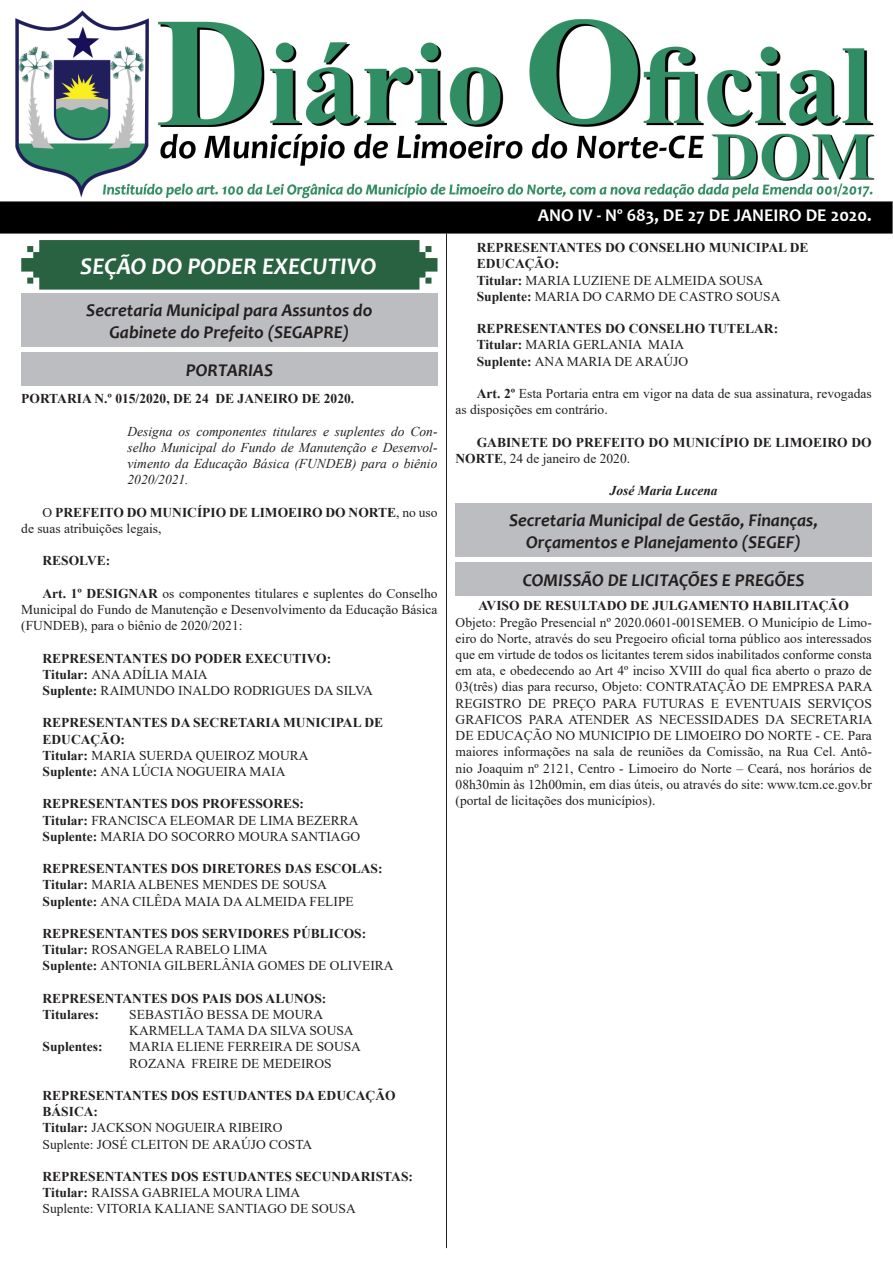
<style>
.page{position:relative;width:893px;height:1263px;background:#fff}
.page>*{position:absolute;margin:0;border:0;box-sizing:border-box;transform-origin:0 0}
.t1{font:italic 700 24px "Candara";color:#fff}
.t2{font:italic 700 18px "Candara";color:#231f20}
.t3{font:700 18px "Candara";color:#fff}
.t4{font:13.5px/16.2px "Times New Roman";color:#231f20;text-align:justify}
.t5{font:700 13.5px/16.2px "Times New Roman";color:#231f20}
.t6{font:italic 13.5px/16.2px "Times New Roman";color:#231f20;text-align:justify}
.t7{font:italic 700 13.5px "Times New Roman";color:#231f20}
.s1{font-weight:400}
.s2{font-weight:700}
</style>
<div class="page">
<img style="left:0;top:10px;width:893px;height:224px">
<svg style="left:21px;top:240px;width:416px;height:50px;background:#346a4a"></svg>
<hr style="left:446px;top:233px;width:1px;height:1015px;background:#231f20">
<div style="left:455px;top:504px;width:417px;height:53px;background:#bcbdc0"></div>
<div style="left:456px;top:563px;width:416px;height:33px;background:#bcbdc0"></div>
<div style="left:21px;top:294px;width:416px;height:53px;background:#bcbdc0"></div>
<div style="left:21px;top:353px;width:417px;height:33px;background:#bcbdc0"></div>
<p class="t1" style="left:80px;top:251px;width:298px">SEÇÃO DO PODER EXECUTIVO</p>
<p class="t2" style="left:86px;top:299px;width:288px">Secretaria Municipal para Assuntos do</p>
<p class="t2" style="left:109px;top:321px;width:241px">Gabinete do Prefeito (SEGAPRE)</p>
<p class="t2" style="left:186px;top:359px;width:89px">PORTARIAS</p>
<p class="t5" style="left:21px;top:390px;width:334px">PORTARIA N.º 015/2020, DE 24 DE JANEIRO DE 2020.</p>
<p class="t6" style="left:128px;top:423px;width:311px">Designa os componentes titulares e suplentes do Con&shy;selho Municipal do Fundo de Manutenção e Desenvol&shy;vimento da Educação Básica (FUNDEB) para o biênio 2020/2021.</p>
<p class="t5" style="left:21px;top:504px;width:418px;text-indent:21px"><span class="s1">O</span> PREFEITO DO MUNICÍPIO DE LIMOEIRO DO NORTE<span class="s1">, no uso de suas atribuições legais,</span></p>
<p class="t5" style="left:43px;top:552px;width:69px">RESOLVE:</p>
<p class="t4" style="left:21px;top:585px;width:418px;text-indent:21px"><span class="s2">Art. 1º DESIGNAR</span> os componentes titulares e suplentes do Conselho Municipal do Fundo de Manutenção e Desenvolvimento da Educação Básica (FUNDEB), para o biênio de 2020/2021:</p>
<p class="t5" style="left:43px;top:649px;width:290px">REPRESENTANTES DO PODER EXECUTIVO:</p>
<p class="t4" style="left:43px;top:666px;width:167px"><span class="s2">Titular:</span> ANA ADÍLIA MAIA</p>
<p class="t4" style="left:43px;top:682px;width:332px"><span class="s2">Suplente:</span> RAIMUNDO INALDO RODRIGUES DA SILVA</p>
<p class="t5" style="left:43px;top:714px;width:342px">REPRESENTANTES DA SECRETARIA MUNICIPAL DE</p>
<p class="t5" style="left:43px;top:730px;width:84px">EDUCAÇÃO:</p>
<p class="t4" style="left:43px;top:747px;width:268px"><span class="s2">Titular:</span> MARIA SUERDA QUEIROZ MOURA</p>
<p class="t4" style="left:43px;top:763px;width:244px"><span class="s2">Suplente:</span> ANA LÚCIA NOGUEIRA MAIA</p>
<p class="t5" style="left:43px;top:795px;width:263px">REPRESENTANTES DOS PROFESSORES:</p>
<p class="t4" style="left:43px;top:811px;width:317px"><span class="s2">Titular:</span> FRANCISCA ELEOMAR DE LIMA BEZERRA</p>
<p class="t4" style="left:43px;top:828px;width:319px"><span class="s2">Suplente:</span> MARIA DO SOCORRO MOURA SANTIAGO</p>
<p class="t5" style="left:43px;top:860px;width:342px">REPRESENTANTES DOS DIRETORES DAS ESCOLAS:</p>
<p class="t4" style="left:43px;top:876px;width:286px"><span class="s2">Titular:</span> MARIA ALBENES MENDES DE SOUSA</p>
<p class="t4" style="left:43px;top:892px;width:313px"><span class="s2">Suplente:</span> ANA CILÊDA MAIA DA ALMEIDA FELIPE</p>
<p class="t5" style="left:43px;top:925px;width:325px">REPRESENTANTES DOS SERVIDORES PÚBLICOS:</p>
<p class="t4" style="left:43px;top:941px;width:227px"><span class="s2">Titular:</span> ROSANGELA RABELO LIMA</p>
<p class="t4" style="left:43px;top:957px;width:353px"><span class="s2">Suplente:</span> ANTONIA GILBERLÂNIA GOMES DE OLIVEIRA</p>
<p class="t5" style="left:43px;top:990px;width:285px">REPRESENTANTES DOS PAIS DOS ALUNOS:</p>
<p class="t5" style="left:43px;top:1006px;width:58px">Titulares:</p>
<p class="t4" style="left:129px;top:1006px;width:195px">SEBASTIÃO BESSA DE MOURA</p>
<p class="t4" style="left:129px;top:1022px;width:226px">KARMELLA TAMA DA SILVA SOUSA</p>
<p class="t5" style="left:43px;top:1038px;width:62px">Suplentes:</p>
<p class="t4" style="left:129px;top:1038px;width:233px">MARIA ELIENE FERREIRA DE SOUSA</p>
<p class="t4" style="left:129px;top:1054px;width:204px">ROZANA FREIRE DE MEDEIROS</p>
<p class="t5" style="left:43px;top:1087px;width:355px">REPRESENTANTES DOS ESTUDANTES DA EDUCAÇÃO</p>
<p class="t5" style="left:43px;top:1103px;width:57px">BÁSICA:</p>
<p class="t4" style="left:43px;top:1119px;width:242px"><span class="s2">Titular:</span> JACKSON NOGUEIRA RIBEIRO</p>
<p class="t4" style="left:43px;top:1135px;width:271px">Suplente: JOSÉ CLEITON DE ARAÚJO COSTA</p>
<p class="t5" style="left:43px;top:1168px;width:372px">REPRESENTANTES DOS ESTUDANTES SECUNDARISTAS:</p>
<p class="t4" style="left:43px;top:1184px;width:259px"><span class="s2">Titular:</span> RAISSA GABRIELA MOURA LIMA</p>
<p class="t4" style="left:43px;top:1200px;width:315px">Suplente: VITORIA KALIANE SANTIAGO DE SOUSA</p>
<p class="t3" style="left:538px;top:204px;width:335px">ANO IV - Nº 683, DE 27 DE JANEIRO DE 2020.</p>
<p class="t5" style="left:477px;top:239px;width:333px">REPRESENTANTES DO CONSELHO MUNICIPAL DE</p>
<p class="t5" style="left:477px;top:255px;width:84px">EDUCAÇÃO:</p>
<p class="t4" style="left:477px;top:271px;width:288px"><span class="s2">Titular:</span> MARIA LUZIENE DE ALMEIDA SOUSA</p>
<p class="t4" style="left:477px;top:288px;width:305px"><span class="s2">Suplente:</span> MARIA DO CARMO DE CASTRO SOUSA</p>
<p class="t5" style="left:477px;top:320px;width:303px">REPRESENTANTES DO CONSELHO TUTELAR:</p>
<p class="t4" style="left:477px;top:336px;width:209px"><span class="s2">Titular:</span> MARIA GERLANIA MAIA</p>
<p class="t4" style="left:477px;top:352px;width:213px"><span class="s2">Suplente:</span> ANA MARIA DE ARAÚJO</p>
<p class="t4" style="left:455px;top:385px;width:418px;text-indent:21px"><span class="s2">Art. 2º</span> Esta Portaria entra em vigor na data de sua assinatura, revogadas as disposições em contrário.</p>
<p class="t5" style="left:455px;top:434px;width:418px;text-indent:21px">GABINETE DO PREFEITO DO MUNICÍPIO DE LIMOEIRO DO<br>NORTE<span class="s1">, 24 de janeiro de 2020.</span></p>
<p class="t7" style="left:610px;top:481px;width:109px">José Maria Lucena</p>
<p class="t2" style="left:509px;top:509px;width:310px">Secretaria Municipal de Gestão, Finanças,</p>
<p class="t2" style="left:526px;top:531px;width:276px">Orçamentos e Planejamento (SEGEF)</p>
<p class="t2" style="left:523px;top:569px;width:283px">COMISSÃO DE LICITAÇÕES E PREGÕES</p>
<p class="t5" style="left:479px;top:597px;width:372px">AVISO DE RESULTADO DE JULGAMENTO HABILITAÇÃO</p>
<p class="t4" style="left:456px;top:614px;width:418px">Objeto: Pregão Presencial nº 2020.0601-001SEMEB. O Município de Limo&shy;eiro do Norte, através do seu Pregoeiro oficial torna público aos interessados que em virtude de todos os licitantes terem sidos inabilitados conforme consta em ata, e obedecendo ao Art 4º inciso XVIII do qual fica aberto o prazo de 03(três) dias para recurso, Objeto: CONTRATAÇÃO DE EMPRESA PARA REGISTRO DE PREÇO PARA FUTURAS E EVENTUAIS SERVIÇOS GRAFICOS PARA ATENDER AS NECESSIDADES DA SECRETARIA DE EDUCAÇÃO NO MUNICIPIO DE LIMOEIRO DO NORTE - CE. Para maiores informações na sala de reuniões da Comissão, na Rua Cel. Antô&shy;nio Joaquim nº 2121, Centro - Limoeiro do Norte – Ceará, nos horários de 08h30min às 12h00min, em dias úteis, ou através do site: www.tcm.ce.gov.br (portal de licitações dos municípios).</p>
</div>
